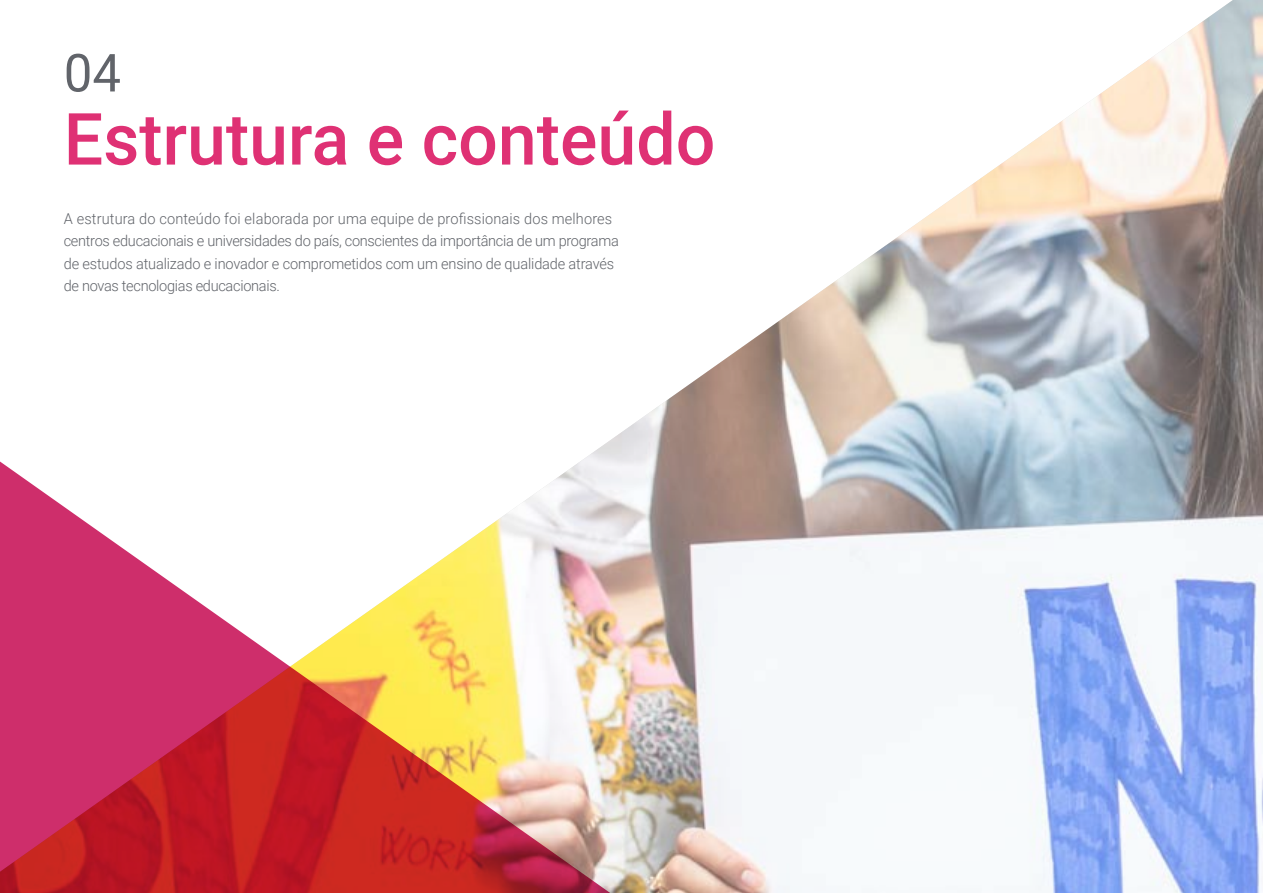
<style>
.page{position:relative;width:1263px;height:893px;background:#fff}
.page>*{position:absolute;margin:0;border:0;box-sizing:border-box;transform-origin:0 0}
.t1{font:500 72px "Roboto";color:#df3174}
.t2{font:52.5px "Roboto";color:#61646a}
.t3{font:300 15px/22.5px "Roboto";letter-spacing:-.01em;color:#61646a}
</style>
<div class="page">
<img style="left:602px;top:0;width:661px;height:893px">
<svg style="left:0;top:446px;width:640px;height:447px"></svg>
<h2 class="t2" style="left:64px;top:36px;width:59px">04</h2>
<h1 class="t1" style="left:64px;top:89px;width:653px">Estrutura e conteúdo</h1>
<p class="t3" style="left:64px;top:207px;width:556px">A estrutura do conteúdo foi elaborada por uma equipe de profissionais dos melhores centros educacionais e universidades do país, conscientes da importância de um programa de estudos atualizado e inovador e comprometidos com um ensino de qualidade através de novas tecnologias educacionais.</p>
</div>
